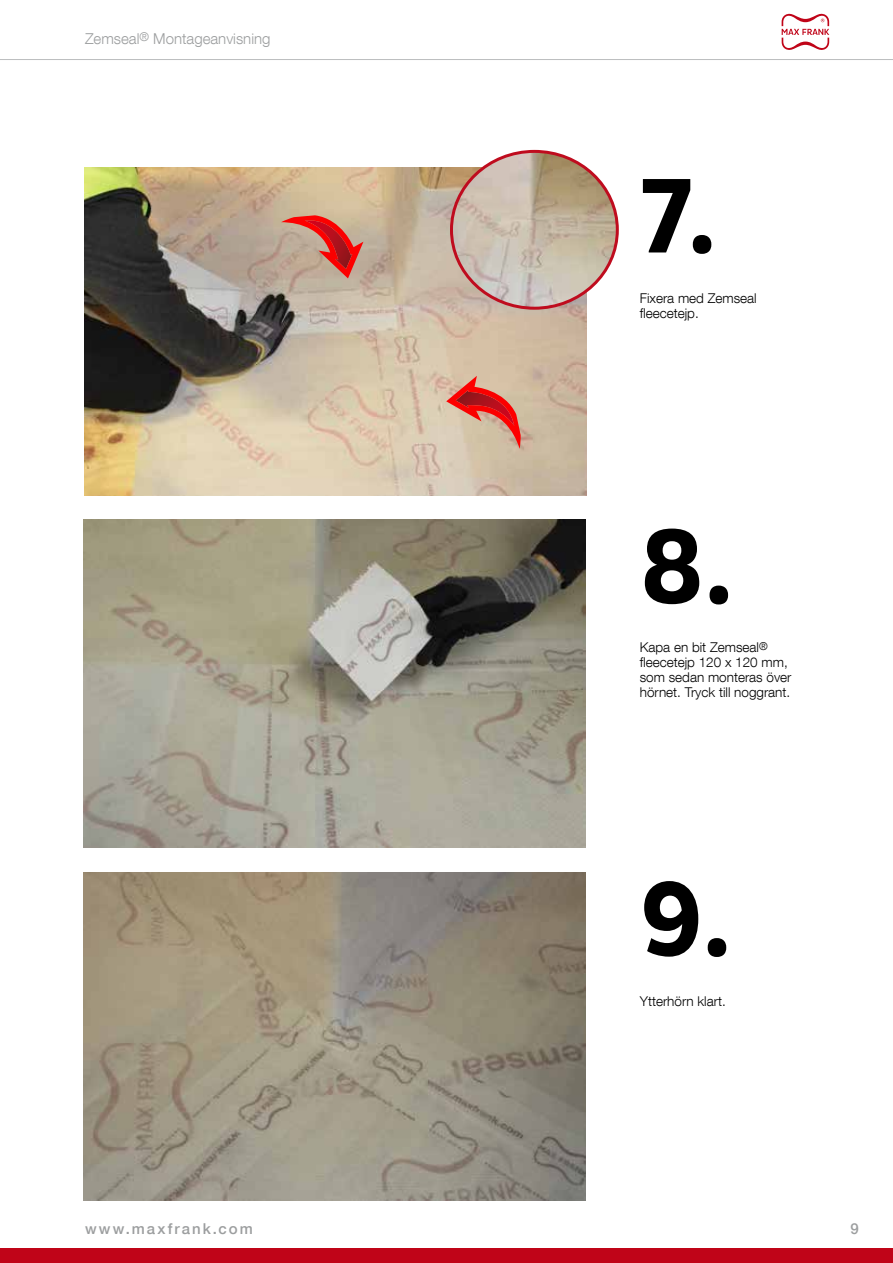
<style>
.page{position:relative;width:893px;height:1263px;background:#fff}
.page>*{position:absolute;margin:0;border:0;box-sizing:border-box;transform-origin:0 0}
.t1{font:700 108px "Pluto Sans Cond";color:#000}
.t2{font:300 15px "Helvetica Neue LT Com";color:#9c9e9f}
.t3{font:500 15px "Helvetica Neue LT Com";letter-spacing:.135em;color:#9c9e9f}
.t4{font:300 13.5px/15px "Helvetica Neue LT Com";color:#000}
</style>
<div class="page">
<img style="left:84px;top:872px;width:502px;height:328px">
<img style="left:85px;top:168px;width:502px;height:327px">
<img style="left:451px;top:152px;width:166px;height:155px">
<div style="left:450px;top:150px;width:169px;height:160px;border:3px solid #bf0c1e;border-radius:50%"></div>
<img style="left:84px;top:519px;width:502px;height:328px">
<img style="left:281px;top:215px;width:82px;height:63px">
<img style="left:446px;top:376px;width:75px;height:72px">
<hr style="left:0;top:59px;width:893px;height:1px;background:#bbbdbe">
<svg style="left:782px;top:14px;width:47px;height:36px"></svg>
<div style="left:0;top:1248px;width:893px;height:15px;background:#c00418"></div>
<p class="t2" style="left:85px;top:29px;width:187px">Zemseal<sup>®</sup> Montageanvisning</p>
<h1 class="t1" style="left:640px;top:154px;width:78px">7.</h1>
<p class="t4" style="left:640px;top:290px;width:119px">Fixera med Zemseal fleecetejp.</p>
<h1 class="t1" style="left:640px;top:505px;width:95px">8.</h1>
<p class="t4" style="left:640px;top:640px;width:153px">Kapa en bit Zemseal<sup>® </sup>fleecetejp 120 x 120 mm, som sedan monteras över hörnet. Tryck till noggrant.</p>
<h1 class="t1" style="left:640px;top:858px;width:93px">9.</h1>
<p class="t4" style="left:640px;top:993px;width:88px">Ytterhörn klart.</p>
<p class="t3" style="left:85px;top:1220px;width:169px">www.maxfrank.com</p>
<p class="t3" style="left:851px;top:1220px;width:10px">9</p>
</div>
